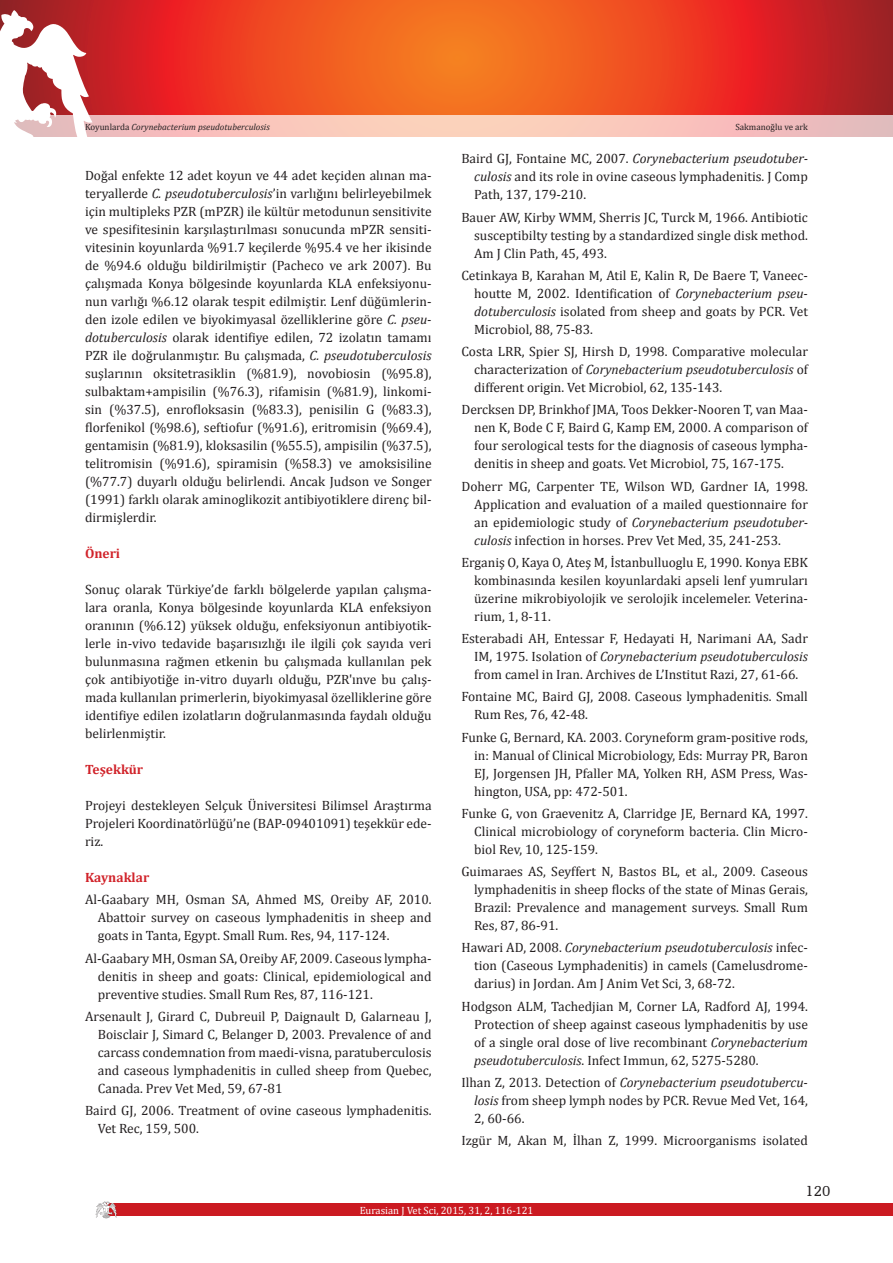
<style>
.page{position:relative;width:893px;height:1263px;background:#fff}
.page>*{position:absolute;margin:0;border:0;box-sizing:border-box;transform-origin:0 0}
.t1{font:15px "Humanist Slabserif 712 BT";color:#231f20}
.Kaynaklar{font:13.5px/18px "Cambria";color:#231f20;text-align:justify}
.Standartım{font:13.5px/18px "Cambria";color:#231f20;text-align:justify}
.Standartım-2{font:700 13.5px "Cambria";color:#d1232a}
.t2{font:10.5px "Cambria";color:#fff}
.t3{font:italic 9px "Cambria";color:#231f20}
.t4{font:9px "Cambria";color:#231f20}
.s1{font-style:normal}
.s2{font-style:italic}
</style>
<div class="page">
<svg style="left:0;top:0;width:893px;height:115px;background:#e44422"></svg>
<div style="left:106px;top:1203px;width:787px;height:13px;background:#cb1a21"></div>
<svg style="left:0;top:10px;width:92px;height:127px"></svg>
<svg style="left:96px;top:1201px;width:21px;height:17px"></svg>
<svg style="left:0;top:115px;width:893px;height:21px;background:#f5c7bf"></svg>
<p class="t3" style="left:85px;top:120px;width:186px"><span class="s1">Koyunlarda</span> Corynebacterium pseudotuberculosis</p>
<p class="t4" style="left:735px;top:121px;width:74px">Sakmanoğlu ve ark</p>
<p class="Standartım" style="left:85px;top:166px;width:348px">Doğal enfekte 12 adet koyun ve 44 adet keçiden alınan ma&shy;teryallerde <span class="s2">C. pseudotuberculosis</span>’in varlığını belirleyebilmek için multipleks PZR (mPZR) ile kültür metodunun sensitivite ve spesifitesinin karşılaştırılması sonucunda mPZR sensiti&shy;vitesinin koyunlarda %91.7 keçilerde %95.4 ve her ikisinde de %94.6 olduğu bildirilmiştir (Pacheco ve ark 2007). Bu çalışmada Konya bölgesinde koyunlarda KLA enfeksiyonu&shy;nun varlığı %6.12 olarak tespit edilmiştir. Lenf düğümlerin&shy;den izole edilen ve biyokimyasal özelliklerine göre <span class="s2">C. pseu&shy;dotuberculosis</span> olarak identifiye edilen, 72 izolatın tamamı PZR ile doğrulanmıştır. Bu çalışmada, <span class="s2">C. pseudotuberculosis </span>suşlarının oksitetrasiklin (%81.9), novobiosin (%95.8), sulbaktam+ampisilin (%76.3), rifamisin (%81.9), linkomi&shy;sin (%37.5), enrofloksasin (%83.3), penisilin G (%83.3), florfenikol (%98.6), seftiofur (%91.6), eritromisin (%69.4), gentamisin (%81.9), kloksasilin (%55.5), ampisilin (%37.5), telitromisin (%91.6), spiramisin (%58.3) ve amoksisiline (%77.7) duyarlı olduğu belirlendi. Ancak Judson ve Songer (1991) farklı olarak aminoglikozit antibiyotiklere direnç bil&shy;dirmişlerdir.</p>
<p class="Standartım-2" style="left:85px;top:544px;width:37px">Öneri</p>
<p class="Standartım" style="left:85px;top:580px;width:348px">Sonuç olarak Türkiye’de farklı bölgelerde yapılan çalışma&shy;lara oranla, Konya bölgesinde koyunlarda KLA enfeksiyon oranının (%6.12) yüksek olduğu, enfeksiyonun antibiyotik&shy;lerle in-vivo tedavide başarısızlığı ile ilgili çok sayıda veri bulunmasına rağmen etkenin bu çalışmada kullanılan pek çok antibiyotiğe in-vitro duyarlı olduğu, PZR'ınve bu çalış&shy;mada kullanılan primerlerin, biyokimyasal özelliklerine göre identifiye edilen izolatların doğrulanmasında faydalı olduğu belirlenmiştir.</p>
<p class="Standartım-2" style="left:85px;top:760px;width:59px">Teşekkür</p>
<p class="Standartım" style="left:85px;top:796px;width:348px">Projeyi destekleyen Selçuk Üniversitesi Bilimsel Araştırma Projeleri Koordinatörlüğü’ne (BAP-09401091) teşekkür ede&shy;riz.</p>
<p class="Standartım-2" style="left:85px;top:868px;width:66px">Kaynaklar</p>
<p class="Kaynaklar" style="left:98px;top:890px;width:335px;text-indent:-13px">Al-Gaabary MH, Osman SA, Ahmed MS, Oreiby AF, 2010.<br>Abattoir survey on caseous lymphadenitis in sheep and goats in Tanta, Egypt. Small Rum. Res, 94, 117-124.</p>
<p class="Kaynaklar" style="left:98px;top:949px;width:335px;text-indent:-13px">Al-Gaabary MH, Osman SA, Oreiby AF, 2009. Caseous lympha&shy;denitis in sheep and goats: Clinical, epidemiological and preventive studies. Small Rum Res, 87, 116-121.</p>
<p class="Kaynaklar" style="left:98px;top:1007px;width:335px;text-indent:-13px">Arsenault J, Girard C, Dubreuil P, Daignault D, Galarneau J, Boisclair J, Simard C, Belanger D, 2003. Prevalence of and carcass condemnation from maedi-visna, paratuberculosis and caseous lymphadenitis in culled sheep from Quebec, Canada. Prev Vet Med, 59, 67-81</p>
<p class="Kaynaklar" style="left:98px;top:1101px;width:335px;text-indent:-13px">Baird GJ, 2006. Treatment of ovine caseous lymphadenitis.<br>Vet Rec, 159, 500.</p>
<p class="Kaynaklar" style="left:474px;top:150px;width:335px;text-indent:-13px">Baird GJ, Fontaine MC, 2007. <span class="s2">Corynebacterium pseudotuber&shy;culosis</span> and its role in ovine caseous lymphadenitis. J Comp Path, 137, 179-210.</p>
<p class="Kaynaklar" style="left:474px;top:208px;width:335px;text-indent:-13px">Bauer AW, Kirby WMM, Sherris JC, Turck M, 1966. Antibiotic susceptibilty testing by a standardized single disk method.<br>Am J Clin Path, 45, 493.</p>
<p class="Kaynaklar" style="left:474px;top:266px;width:335px;text-indent:-13px">Cetinkaya B, Karahan M, Atil E, Kalin R, De Baere T, Vaneec&shy;houtte M, 2002. Identification of <span class="s2">Corynebacterium pseu&shy;dotuberculosis</span> isolated from sheep and goats by PCR. Vet Microbiol, 88, 75-83.</p>
<p class="Kaynaklar" style="left:474px;top:342px;width:335px;text-indent:-13px">Costa LRR, Spier SJ, Hirsh D, 1998. Comparative molecular characterization of <span class="s2">Corynebacterium pseudotuberculosis</span> of different origin. Vet Microbiol, 62, 135-143.</p>
<p class="Kaynaklar" style="left:474px;top:401px;width:335px;text-indent:-13px">Dercksen DP, Brinkhof JMA, Toos Dekker-Nooren T, van Maa&shy;nen K, Bode C F, Baird G, Kamp EM, 2000. A comparison of four serological tests for the diagnosis of caseous lympha&shy;denitis in sheep and goats. Vet Microbiol, 75, 167-175.</p>
<p class="Kaynaklar" style="left:474px;top:477px;width:335px;text-indent:-13px">Doherr MG, Carpenter TE, Wilson WD, Gardner IA, 1998.<br>Application and evaluation of a mailed questionnaire for an epidemiologic study of <span class="s2">Corynebacterium pseudotuber&shy;culosis</span> infection in horses. Prev Vet Med, 35, 241-253.</p>
<p class="Kaynaklar" style="left:474px;top:553px;width:335px;text-indent:-13px">Erganiş O, Kaya O, Ateş M, İstanbulluoglu E, 1990. Konya EBK kombinasında kesilen koyunlardaki apseli lenf yumruları üzerine mikrobiyolojik ve serolojik incelemeler. Veterina&shy;rium, 1, 8-11.</p>
<p class="Kaynaklar" style="left:474px;top:629px;width:335px;text-indent:-13px">Esterabadi AH, Entessar F, Hedayati H, Narimani AA, Sadr IM, 1975. Isolation of <span class="s2">Corynebacterium pseudotuberculosis </span>from camel in Iran. Archives de L’Institut Razi, 27, 61-66.</p>
<p class="Kaynaklar" style="left:474px;top:688px;width:335px;text-indent:-13px">Fontaine MC, Baird GJ, 2008. Caseous lymphadenitis. Small<br>Rum Res, 76, 42-48.</p>
<p class="Kaynaklar" style="left:474px;top:728px;width:335px;text-indent:-13px">Funke G, Bernard, KA. 2003. Coryneform gram-positive rods, in: Manual of Clinical Microbiology, Eds: Murray PR, Baron EJ, Jorgensen JH, Pfaller MA, Yolken RH, ASM Press, Was&shy;hington, USA, pp: 472-501.</p>
<p class="Kaynaklar" style="left:474px;top:804px;width:335px;text-indent:-13px">Funke G, von Graevenitz A, Clarridge JE, Bernard KA, 1997.<br>Clinical microbiology of coryneform bacteria. Clin Micro&shy;biol Rev, 10, 125-159.</p>
<p class="Kaynaklar" style="left:474px;top:862px;width:335px;text-indent:-13px">Guimaraes AS, Seyffert N, Bastos BL, et al., 2009. Caseous lymphadenitis in sheep flocks of the state of Minas Gerais, Brazil: Prevalence and management surveys. Small Rum Res, 87, 86-91.</p>
<p class="Kaynaklar" style="left:474px;top:939px;width:335px;text-indent:-13px">Hawari AD, 2008. <span class="s2">Corynebacterium pseudotuberculosis</span> infec&shy;tion (Caseous Lymphadenitis) in camels (Camelusdrome&shy;darius) in Jordan. Am J Anim Vet Sci, 3, 68-72.</p>
<p class="Kaynaklar" style="left:474px;top:997px;width:335px;text-indent:-13px">Hodgson ALM, Tachedjian M, Corner LA, Radford AJ, 1994.<br>Protection of sheep against caseous lymphadenitis by use of a single oral dose of live recombinant <span class="s2">Corynebacterium pseudotuberculosis</span>. Infect Immun, 62, 5275-5280.</p>
<p class="Kaynaklar" style="left:474px;top:1073px;width:335px;text-indent:-13px">Ilhan Z, 2013. Detection of <span class="s2">Corynebacterium pseudotubercu&shy;losis</span> from sheep lymph nodes by PCR. Revue Med Vet, 164, 2, 60-66.</p>
<p class="Kaynaklar" style="left:461px;top:1132px;width:348px">Izgür M, Akan M, İlhan Z, 1999. Microorganisms isolated</p>
<p class="t2" style="left:360px;top:1204px;width:175px">Eurasian J Vet Sci, 2015, 31, 2, 116-121</p>
<p class="t1" style="left:805px;top:1181px;width:27px">120</p>
</div>
